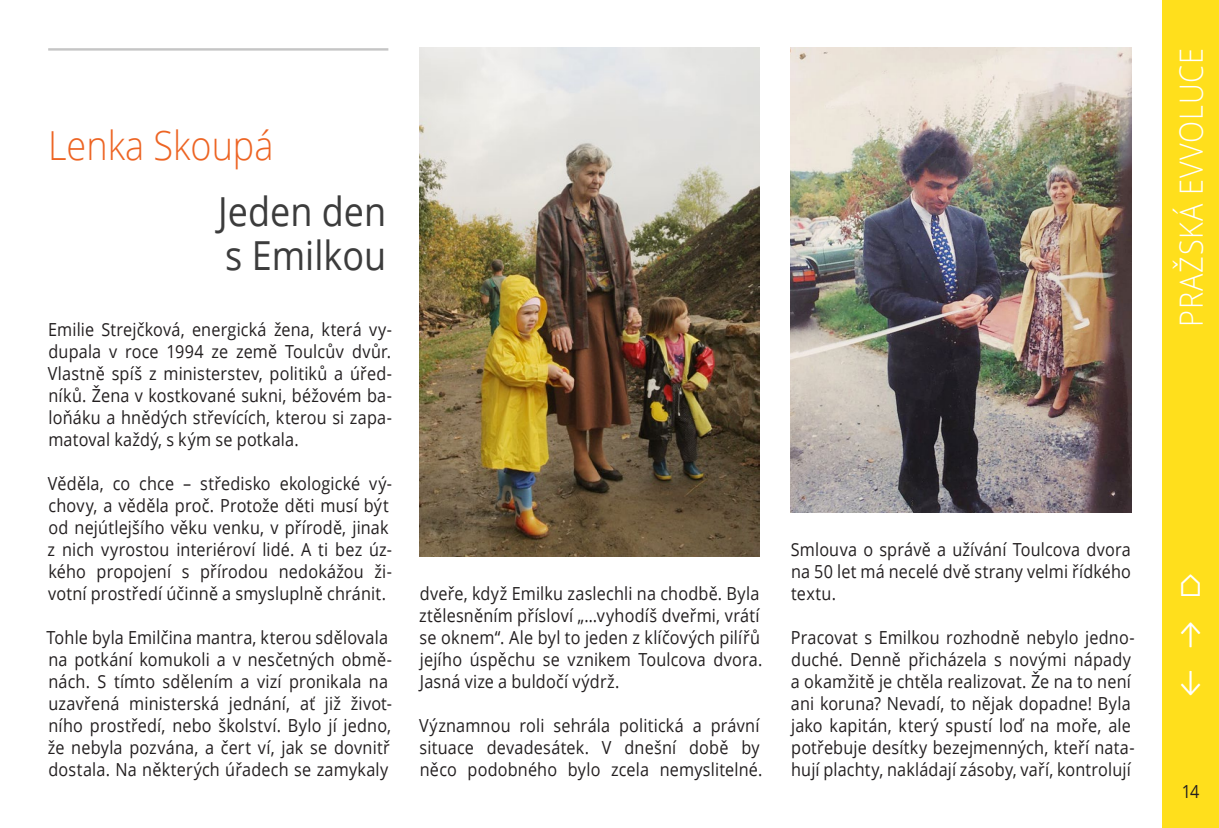
<style>
.page{position:relative;width:1219px;height:828px;background:#fff}
.page>*{position:absolute;margin:0;border:0;box-sizing:border-box;transform-origin:0 0}
.t1{font:40px/44px "Open Sans";color:#3c3c3c;scale:.9 1}
.t2{font:300 40px "Open Sans";color:#ed6423;scale:.9 1}
.t3{font:300 32px "Open Sans";letter-spacing:.03em;color:#fff;scale:.9 1}
.t4{font:30px/48px "Calibri";color:#fff;text-align:justify;scale:.9 1}
.t5{font:18px/22px "Open Sans";letter-spacing:.01em;color:#231f20;scale:.9 1}
</style>
<div class="page">
<div style="left:1162px;top:0;width:57px;height:828px;background:#ffdf1c"></div>
<hr style="left:48px;top:48px;width:340px;height:3px;background:#c5c5c5">
<img style="left:420px;top:47px;width:340px;height:509px">
<img style="left:791px;top:47px;width:340px;height:465px">
<h1 class="t2" style="left:48px;top:118px;width:252px">Lenka Skoupá</h1>
<h1 class="t1" style="left:218px;top:188px;width:188px">Jeden den s Emilkou</h1>
<p class="t5" style="left:48px;top:318px;width:384px;text-align:justify">Emilie Strejčková, energická žena, která vy&shy;dupala v roce 1994 ze země Toulcův dvůr.<br>Vlastně spíš z ministerstev, politiků a úřed&shy;níků. Žena v kostkované sukni, béžovém ba&shy;loňáku a hnědých střevících, kterou si zapa&shy;matoval každý, s kým se potkala.</p>
<p class="t5" style="left:48px;top:472px;width:384px">Věděla, co chce – středisko ekologické vý&shy;chovy, a věděla proč. Protože děti musí být od nejútlejšího věku venku, v přírodě, jinak z nich vyrostou interiéroví lidé. A ti bez úz&shy;kého propojení s přírodou nedokážou ži&shy;votní prostředí účinně a smysluplně chránit.</p>
<p class="t5" style="left:47px;top:626px;width:385px">Tohle byla Emilčina mantra, kterou sdělovala na potkání komukoli a v nesčetných obmě&shy;nách. S tímto sdělením a vizí pronikala na uzavřená ministerská jednání, ať již život&shy;ního prostředí, nebo školství. Bylo jí jedno, že nebyla pozvána, a čert ví, jak se dovnitř dostala. Na některých úřadech se zamykaly</p>
<p class="t5" style="left:419px;top:582px;width:383px">dveře, když Emilku zaslechli na chodbě. Byla ztělesněním přísloví „…vyhodíš dveřmi, vrátí se oknem“. Ale byl to jeden z klíčových pilířů jejího úspěchu se vznikem Toulcova dvora.<br>Jasná vize a buldočí výdrž.</p>
<p class="t5" style="left:419px;top:714px;width:383px">Významnou roli sehrála politická a právní situace devadesátek. V dnešní době by něco podobného bylo zcela nemyslitelné.</p>
<p class="t5" style="left:791px;top:538px;width:379px;text-align:justify">Smlouva o správě a užívání Toulcova dvora na 50 let má necelé dvě strany velmi řídkého textu.</p>
<p class="t5" style="left:791px;top:626px;width:383px">Pracovat s Emilkou rozhodně nebylo jedno&shy;duché. Denně přicházela s novými nápady a okamžitě je chtěla realizovat. Že na to není ani koruna? Nevadí, to nějak dopadne! Byla jako kapitán, který spustí loď na moře, ale potřebuje desítky bezejmenných, kteří nata&shy;hují plachty, nakládají zásoby, vaří, kontrolují</p>
<h2 class="t3" style="left:1169px;top:327px;width:311px;rotate:-90deg">PRAŽSKÁ EVVOLUCE</h2>
<h3 class="t4" style="left:1178px;top:561px;width:29px">⌂ ↑ ↓</h3>
<p class="t5" style="left:1182px;top:780px;width:21px">14</p>
</div>
